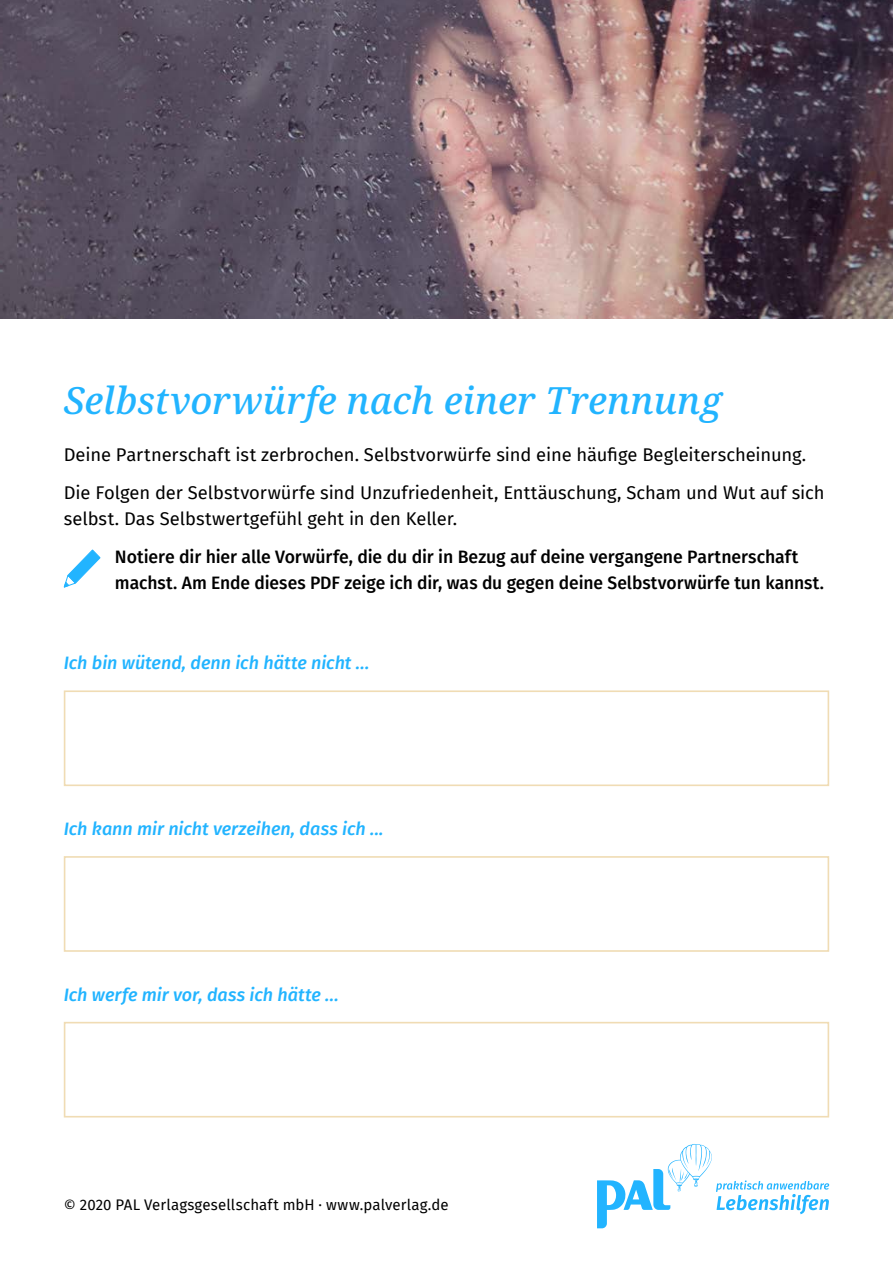
<style>
.page{position:relative;width:893px;height:1263px;background:#fff}
.page>*{position:absolute;margin:0;border:0;box-sizing:border-box;transform-origin:0 0}
.t1{font:italic 500 37.5px "Noto Serif";color:#22b4ff}
.t2{font:18px/38.2px "Fira Sans";letter-spacing:-.005em;color:#000}
.t3{font:500 18px/25.5px "Fira Sans";letter-spacing:-.005em;color:#000}
.t4{font:italic 500 18px "Fira Sans";letter-spacing:-.005em;color:#22b4ff}
.t5{font:15px "Fira Sans";letter-spacing:.005em;color:#000}
</style>
<div class="page">
<img style="left:0;top:0;width:893px;height:319px">
<svg style="left:597px;top:1144px;width:232px;height:84px"></svg>
<svg style="left:63px;top:549px;width:38px;height:39px"></svg>
<div style="left:64px;top:690px;width:765px;height:96px;border:2px solid #f0dcb4"></div>
<div style="left:64px;top:856px;width:765px;height:96px;border:2px solid #f0dcb4"></div>
<div style="left:64px;top:1022px;width:765px;height:95px;border:2px solid #f0dcb4"></div>
<h1 class="t1" style="left:64px;top:375px;width:660px">Selbstvorwürfe nach einer Trennung</h1>
<p class="t2" style="left:64px;top:435px;width:762px">Deine Partnerschaft ist zerbrochen. Selbstvorwürfe sind eine häufige Begleiterscheinung.<br>Die Folgen der Selbstvorwürfe sind Unzufriedenheit, Enttäuschung, Scham und Wut auf sich</p>
<p class="t2" style="left:64px;top:499px;width:395px">selbst. Das Selbstwertgefühl geht in den Keller.</p>
<p class="t3" style="left:115px;top:543px;width:711px">Notiere dir hier alle Vorwürfe, die du dir in Bezug auf deine vergangene Partnerschaft machst. Am Ende dieses PDF zeige ich dir, was du gegen deine Selbstvorwürfe tun kannst.</p>
<p class="t4" style="left:64px;top:648px;width:307px">Ich bin wütend, denn ich hätte nicht ...</p>
<p class="t4" style="left:64px;top:814px;width:321px">Ich kann mir nicht verzeihen, dass ich ...</p>
<p class="t4" style="left:64px;top:980px;width:276px">Ich werfe mir vor, dass ich hätte ...</p>
<p class="t5" style="left:64px;top:1193px;width:386px">© 2020 PAL Verlagsgesellschaft mbH · www.palverlag.de</p>
</div>
